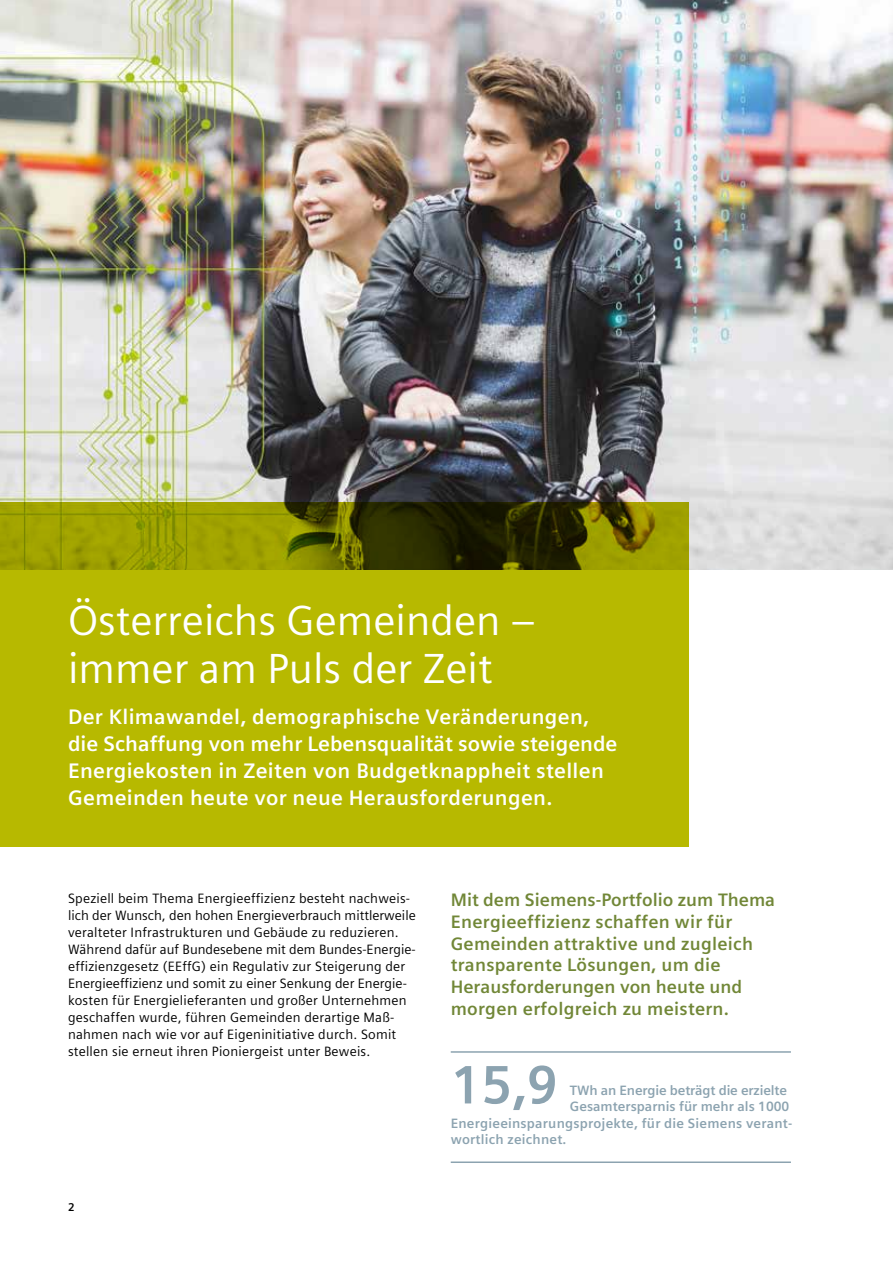
<style>
.page{position:relative;width:893px;height:1263px;background:#fff}
.page>*{position:absolute;margin:0;border:0;box-sizing:border-box;transform-origin:0 0}
.t1{font:700 54px "Siemens Sans Global";color:#8ca3b0}
.t2{font:42px/48px "Siemens Sans Global";color:#fff}
.t3{font:700 21px/27px "Siemens Sans Global";letter-spacing:.015em;color:#fff}
.t4{font:700 18px/21.8px "Siemens Sans Global";letter-spacing:.015em;color:#718737}
.t5{font:13.5px/17px "Siemens Sans Global";letter-spacing:.015em;color:#000}
.t6{font:700 13.5px "Siemens Sans Global";letter-spacing:.015em;color:#8ca3b0}
.t7{font:700 13.5px "Siemens Sans Global";letter-spacing:-.01em;color:#8ca3b0}
.t8{font:700 11.25px "Siemens Sans Global";color:#000}
</style>
<div class="page">
<img style="left:0;top:0;width:893px;height:570px">
<svg style="left:0;top:502px;width:689px;height:344px;background:#a8aa00"></svg>
<hr style="left:451px;top:1161px;width:340px;height:2px;background:#8ca3b0">
<hr style="left:451px;top:1051px;width:340px;height:2px;background:#8ca3b0">
<h2 class="t2" style="left:68px;top:596px;width:469px">Österreichs Gemeinden – immer am Puls der Zeit</h2>
<h3 class="t3" style="left:68px;top:704px;width:551px">Der Klimawandel, demographische Veränderungen, die Schaffung von mehr Lebensqualität sowie steigende Energiekosten in Zeiten von Budgetknappheit stellen Gemeinden heute vor neue Herausforderungen.</h3>
<p class="t5" style="left:68px;top:890px;width:349px">Speziell beim Thema Energieeffizienz besteht nachweis&shy;lich der Wunsch, den hohen Energieverbrauch mittlerweile veralteter Infrastrukturen und Gebäude zu reduzieren.<br>Während dafür auf Bundesebene mit dem Bundes-Energie&shy;effizienzgesetz (EEffG) ein Regulativ zur Steigerung der Energieeffizienz und somit zu einer Senkung der Energie&shy;kosten für Energielieferanten und großer Unternehmen geschaffen wurde, führen Gemeinden derartige Maß&shy;nahmen nach wie vor auf Eigeninitiative durch. Somit stellen sie erneut ihren Pioniergeist unter Beweis.</p>
<h3 class="t4" style="left:451px;top:889px;width:326px">Mit dem Siemens-Portfolio zum Thema Energieeffizienz schaffen wir für Gemeinden attraktive und zugleich transparente Lösungen, um die Herausforderungen von heute und morgen erfolgreich zu meistern.</h3>
<p class="t7" style="left:570px;top:1079px;width:219px">TWh an Energie beträgt die erzielte</p>
<p class="t6" style="left:570px;top:1096px;width:221px">Gesamtersparnis für mehr als 1000</p>
<p class="t6" style="left:451px;top:1112px;width:343px">Energieeinsparungsprojekte, für die Siemens verant-</p>
<p class="t6" style="left:451px;top:1129px;width:117px">wortlich zeichnet.</p>
<h1 class="t1" style="left:451px;top:1043px;width:109px">15,9</h1>
<p class="t8" style="left:68px;top:1199px;width:8px">2</p>
</div>
